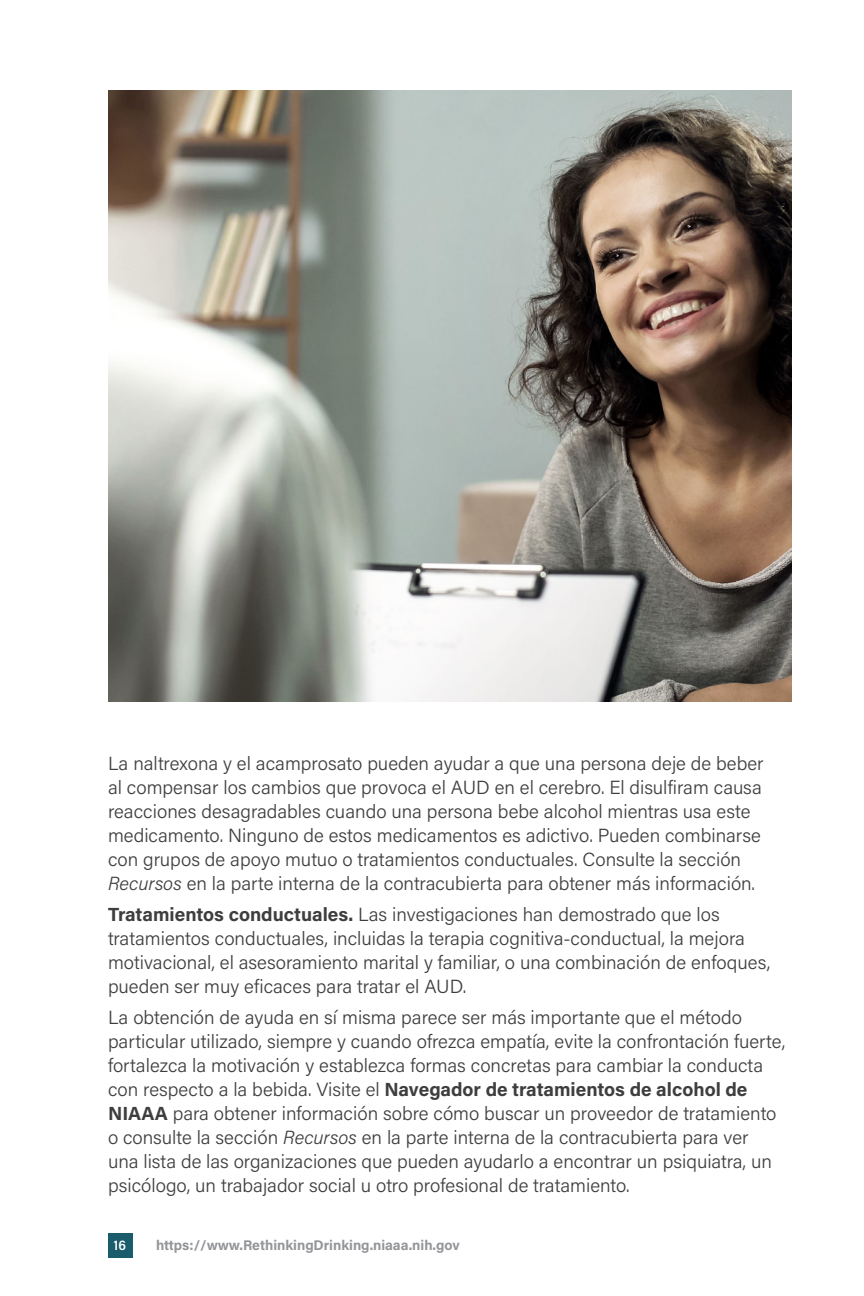
<style>
.page{position:relative;width:864px;height:1296px;background:#fff}
.page>*{position:absolute;margin:0;border:0;box-sizing:border-box;transform-origin:0 0}
.t1{font:300 19px/24px "Acumin Pro";color:#3e3e3f}
.t2{font:700 14px "Acumin Pro";color:#939598}
.t3{font:600 14px "Acumin Pro Semi Cond";color:#fff}
.s1{font-style:italic}
.s2{font-weight:700}
</style>
<div class="page">
<div style="left:108px;top:1233px;width:24px;height:24px;background:#1a5c6c"></div>
<img style="left:108px;top:90px;width:684px;height:612px">
<p class="t1" style="left:108px;top:751px;width:657px">La naltrexona y el acamprosato pueden ayudar a que una persona deje de beber al compensar los cambios que provoca el AUD en el cerebro. El disulfiram causa reacciones desagradables cuando una persona bebe alcohol mientras usa este medicamento. Ninguno de estos medicamentos es adictivo. Pueden combinarse con grupos de apoyo mutuo o tratamientos conductuales. Consulte la sección <span class="s1">Recursos</span> en la parte interna de la contracubierta para obtener más información.</p>
<p class="t1" style="left:108px;top:902px;width:664px"><span class="s2">Tratamientos conductuales.</span> Las investigaciones han demostrado que los tratamientos conductuales, incluidas la terapia cognitiva-conductual, la mejora motivacional, el asesoramiento marital y familiar, o una combinación de enfoques, pueden ser muy eficaces para tratar el AUD.</p>
<p class="t1" style="left:108px;top:1005px;width:679px">La obtención de ayuda en sí misma parece ser más importante que el método particular utilizado, siempre y cuando ofrezca empatía, evite la confrontación fuerte, fortalezca la motivación y establezca formas concretas para cambiar la conducta con respecto a la bebida. Visite el <span class="s2">Navegador de tratamientos de alcohol de NIAAA</span> para obtener información sobre cómo buscar un proveedor de tratamiento o consulte la sección <span class="s1">Recursos</span> en la parte interna de la contracubierta para ver<br>una lista de las organizaciones que pueden ayudarlo a encontrar un psiquiatra, un psicólogo, un trabajador social u otro profesional de tratamiento.</p>
<p class="t3" style="left:114px;top:1235px;width:14px">16</p>
<p class="t2" style="left:156px;top:1235px;width:305px">https://www.RethinkingDrinking.niaaa.nih.gov</p>
</div>
